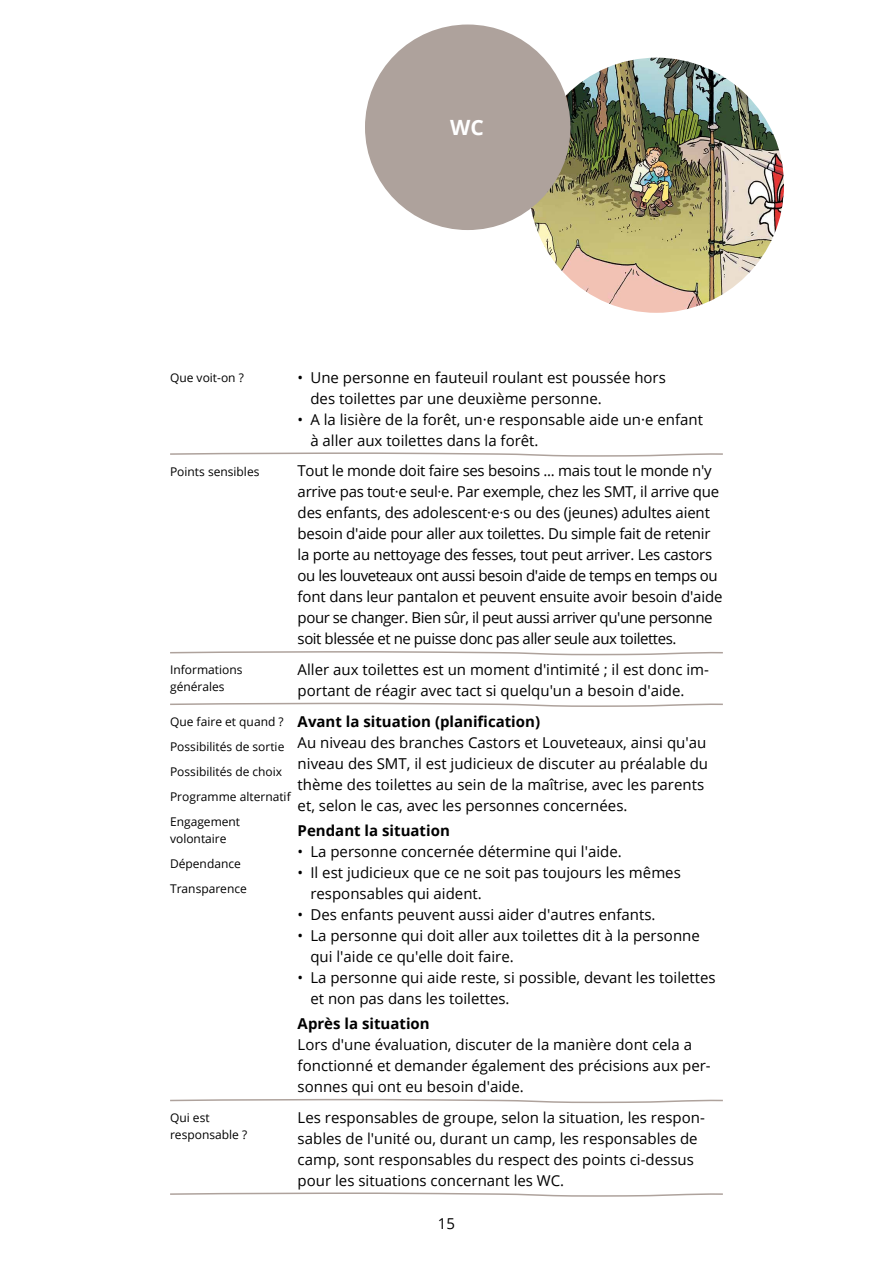
<style>
.page{position:relative;width:893px;height:1263px;background:#fff}
.page>*{position:absolute;margin:0;border:0;box-sizing:border-box;transform-origin:0 0}
.t1{font:700 21px "Open Sans";color:#fff}
.t2{font:15px/21px "Open Sans";color:#000}
.t3{font:15px/21px "Open Sans";letter-spacing:-.02em;color:#000}
.t4{font:700 15px "Open Sans";color:#000}
.t5{font:12px/25px "Open Sans";color:#000}
</style>
<div class="page">
<img style="left:529px;top:58px;width:255px;height:255px;border-radius:128px">
<svg style="left:170px;top:452px;width:553px;height:5px"></svg>
<svg style="left:170px;top:651px;width:553px;height:5px"></svg>
<svg style="left:170px;top:702px;width:553px;height:5px"></svg>
<svg style="left:170px;top:1098px;width:553px;height:6px"></svg>
<svg style="left:170px;top:1192px;width:553px;height:5px"></svg>
<div style="left:365px;top:25px;width:205px;height:205px;background:#aea29c;border-radius:50%"></div>
<h1 class="t1" style="left:450px;top:113px;width:35px">WC</h1>
<p class="t5" style="left:170px;top:365px;width:75px">Que voit-on ?</p>
<p class="t2" style="left:310px;top:366px;width:357px;text-indent:-13px">• Une personne en fauteuil roulant est poussée hors des toilettes par une deuxième personne.</p>
<p class="t2" style="left:310px;top:408px;width:394px;text-indent:-13px">• A la lisière de la forêt, un·e responsable aide un·e enfant à aller aux toilettes dans la forêt.</p>
<p class="t5" style="left:170px;top:459px;width:91px">Points sensibles</p>
<p class="t3" style="left:298px;top:460px;width:426px">Tout le monde doit faire ses besoins ... mais tout le monde n'y arrive pas tout·e seul·e. Par exemple, chez les SMT, il arrive que des enfants, des adolescent·e·s ou des (jeunes) adultes aient besoin d'aide pour aller aux toilettes. Du simple fait de retenir la porte au nettoyage des fesses, tout peut arriver. Les castors ou les louveteaux ont aussi besoin d'aide de temps en temps ou font dans leur pantalon et peuvent ensuite avoir besoin d'aide pour se changer. Bien sûr, il peut aussi arriver qu'une personne soit blessée et ne puisse donc pas aller seule aux toilettes.</p>
<p class="t5" style="left:170px;top:661px;width:74px;line-height:16.5px">Informations générales</p>
<p class="t2" style="left:298px;top:659px;width:413px">Aller aux toilettes est un moment d'intimité ; il est donc im&shy;portant de réagir avec tact si quelqu'un a besoin d'aide.</p>
<p class="t5" style="left:170px;top:709px;width:122px">Que faire et quand ?<br>Possibilités de sortie<br>Possibilités de choix<br>Programme alternatif<br>Engagement</p>
<p class="t5" style="left:170px;top:825px;width:78px">volontaire<br>Dépendance<br>Transparence</p>
<p class="t4" style="left:298px;top:711px;width:244px">Avant la situation (planification)</p>
<p class="t2" style="left:298px;top:731px;width:412px">Au niveau des branches Castors et Louveteaux, ainsi qu'au niveau des SMT, il est judicieux de discuter au préalable du thème des toilettes au sein de la maîtrise, avec les parents et, selon le cas, avec les personnes concernées.</p>
<p class="t4" style="left:298px;top:820px;width:154px">Pendant la situation</p>
<p class="t2" style="left:298px;top:841px;width:326px">• La personne concernée détermine qui l'aide.</p>
<p class="t2" style="left:310px;top:862px;width:372px;text-indent:-13px">• Il est judicieux que ce ne soit pas toujours les mêmes responsables qui aident.</p>
<p class="t2" style="left:298px;top:904px;width:359px">• Des enfants peuvent aussi aider d'autres enfants.</p>
<p class="t2" style="left:310px;top:925px;width:391px;text-indent:-13px">• La personne qui doit aller aux toilettes dit à la personne qui l'aide ce qu'elle doit faire.</p>
<p class="t2" style="left:310px;top:967px;width:407px;text-indent:-13px">• La personne qui aide reste, si possible, devant les toilettes et non pas dans les toilettes.</p>
<p class="t4" style="left:298px;top:1013px;width:134px">Après la situation</p>
<p class="t2" style="left:298px;top:1034px;width:415px">Lors d'une évaluation, discuter de la manière dont cela a fonctionné et demander également des précisions aux per&shy;sonnes qui ont eu besoin d'aide.</p>
<p class="t5" style="left:170px;top:1109px;width:79px;line-height:16.5px">Qui est responsable ?</p>
<p class="t2" style="left:298px;top:1106px;width:409px">Les responsables de groupe, selon la situation, les respon&shy;sables de l'unité ou, durant un camp, les responsables de camp, sont responsables du respect des points ci-dessus pour les situations concernant les WC.</p>
<p class="t2" style="left:438px;top:1213px;width:19px">15</p>
</div>
